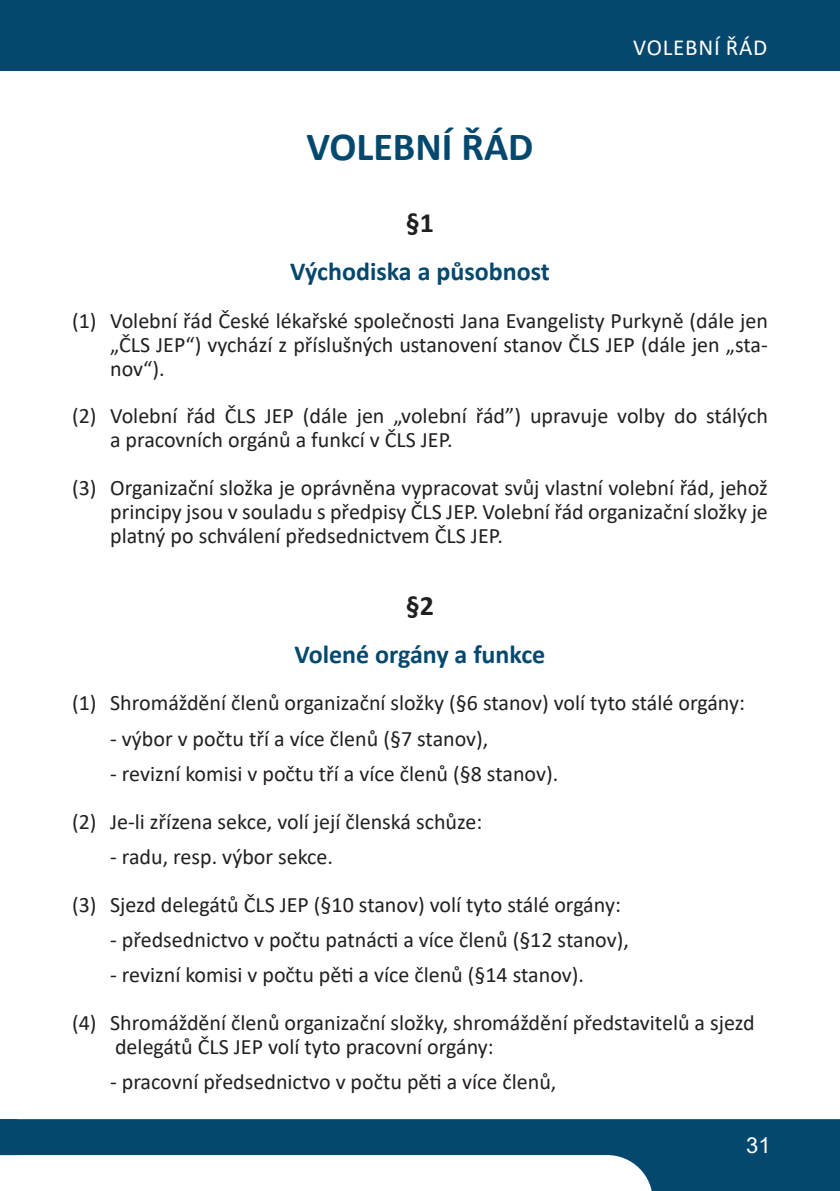
<style>
.page{position:relative;width:840px;height:1191px;background:#fff}
.page>*{position:absolute;margin:0;border:0;box-sizing:border-box;transform-origin:0 0}
.t1{font:700 40px "Calibri";color:#05486e}
.t2{font:700 28px "Calibri";color:#231f20}
.t3{font:700 26px "Calibri";color:#05486e}
.t4{font:23px "Calibri";letter-spacing:.025em;color:#fff}
.t5{font:23px "Calibri";letter-spacing:-.01em;color:#fff}
.t6{font:22px/23.8px "Calibri";color:#231f20}
.t7{font:22px "Arial";color:#fff}
</style>
<div class="page">
<svg style="left:17px;top:1119px;width:822px;height:72px;fill:#05486e"></svg>
<svg style="left:0;top:1119px;width:17px;height:37px"></svg>
<div style="left:0;top:0;width:839px;height:71px;background:#05486e"></div>
<h1 class="t1" style="left:306px;top:119px;width:228px">VOLEBNÍ ŘÁD</h1>
<p class="t4" style="left:632px;top:31px;width:136px">VOLEBNÍ ŘÁD</p>
<p class="t5" style="left:681px;top:31px;width:88px">STANOVY</p>
<p class="t2" style="left:405px;top:203px;width:30px">§1</p>
<p class="t3" style="left:290px;top:253px;width:261px">Východiska a působnost</p>
<p class="t6" style="left:110px;top:308px;width:659px;text-align:justify;text-indent:-38px">(1) Volební řád České lékařské společnosti Jana Evangelisty Purkyně (dále jen „ČLS JEP“) vychází z příslušných ustanovení stanov ČLS JEP (dále jen „sta&shy;nov“).</p>
<p class="t6" style="left:110px;top:404px;width:659px;text-indent:-38px">(2) Volební řád ČLS JEP (dále jen „volební řád”) upravuje volby do stálých a pracovních orgánů a funkcí v ČLS JEP.</p>
<p class="t6" style="left:110px;top:475px;width:659px;text-align:justify;text-indent:-38px">(3) Organizační složka je oprávněna vypracovat svůj vlastní volební řád, jehož principy jsou v souladu s předpisy ČLS JEP. Volební řád organizační složky je platný po schválení předsednictvem ČLS JEP.</p>
<p class="t2" style="left:405px;top:585px;width:30px">§2</p>
<p class="t3" style="left:294px;top:635px;width:252px">Volené orgány a funkce</p>
<p class="t6" style="left:72px;top:690px;width:674px">(1) Shromáždění členů organizační složky (§6 stanov) volí tyto stálé orgány:</p>
<p class="t6" style="left:110px;top:726px;width:379px">- výbor v počtu tří a více členů (§7 stanov),</p>
<p class="t6" style="left:72px;top:749px;width:487px;line-height:47.8px;text-indent:38px">- revizní komisi v počtu tří a více členů (§8 stanov). (2) Je-li zřízena sekce, volí její členská schůze:</p>
<p class="t6" style="left:72px;top:832px;width:550px;line-height:47.8px;text-indent:38px">- radu, resp. výbor sekce.<br>(3) Sjezd delegátů ČLS JEP (§10 stanov) volí tyto stálé orgány:</p>
<p class="t6" style="left:110px;top:927px;width:520px">- předsednictvo v počtu patnácti a více členů (§12 stanov),</p>
<p class="t6" style="left:72px;top:950px;width:683px;line-height:47.8px;text-indent:38px">- revizní komisi v počtu pěti a více členů (§14 stanov).<br>(4) Shromáždění členů organizační složky, shromáždění představitelů a sjezd</p>
<p class="t6" style="left:115px;top:1034px;width:380px">delegátů ČLS JEP volí tyto pracovní orgány:</p>
<p class="t6" style="left:110px;top:1069px;width:447px">- pracovní předsednictvo v počtu pěti a více členů,</p>
<p class="t7" style="left:745px;top:1130px;width:26px">31</p>
</div>
